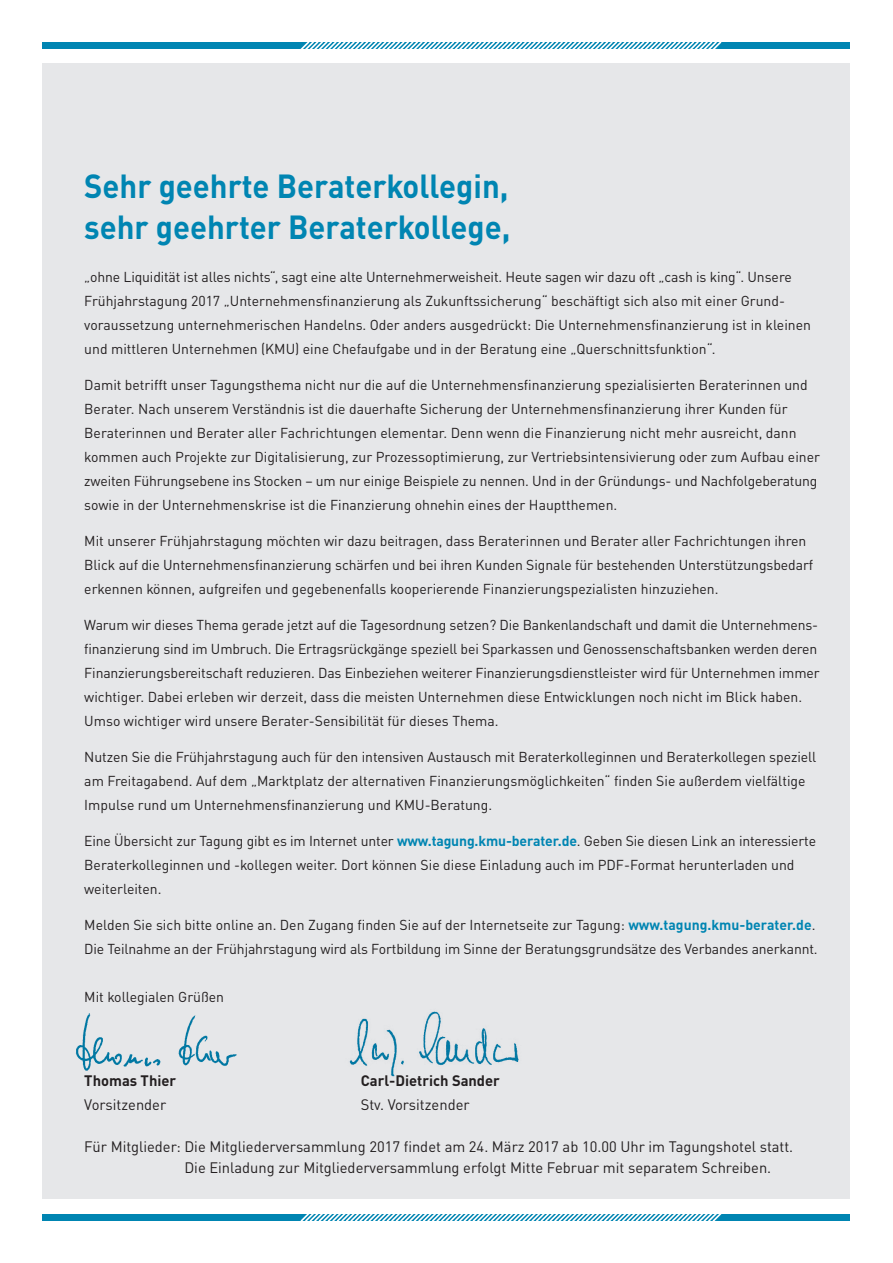
<style>
.page{position:relative;width:893px;height:1263px;background:#fff}
.page>*{position:absolute;margin:0;border:0;box-sizing:border-box;transform-origin:0 0}
.t1{font:700 33px/40.5px "DINOT";color:#0085b2;scale:.94 1}
.t2{font:15px/21px "DINOT";color:#231f20}
.t3{font:700 15px "DINOT";color:#231f20}
.t4{font:14.25px/24px "DINOT";color:#231f20}
.s1{font-weight:700;color:#0085b2}
</style>
<div class="page">
<div style="left:43px;top:64px;width:807px;height:1135px;background:#e6e7e9"></div>
<img style="left:76px;top:1013px;width:161px;height:58px">
<img style="left:349px;top:1011px;width:170px;height:66px">
<div style="left:43px;top:43px;width:807px;height:6px;background:#0085b2"></div>
<svg style="left:300px;top:43px;width:421px;height:6px"></svg>
<div style="left:43px;top:1214px;width:807px;height:6px;background:#0085b2"></div>
<svg style="left:301px;top:1214px;width:421px;height:6px"></svg>
<h1 class="t1" style="left:84px;top:165px;width:455px">Sehr geehrte Beraterkollegin, sehr geehrter Beraterkollege,</h1>
<p class="t4" style="left:84px;top:265px;width:728px">„ohne Liquidität ist alles nichts“, sagt eine alte Unternehmerweisheit. Heute sagen wir dazu oft „cash is king“. Unsere Frühjahrstagung 2017 „Unternehmensfinanzierung als Zukunftssicherung“ beschäftigt sich also mit einer Grund&shy;voraussetzung unternehmerischen Handelns. Oder anders ausgedrückt: Die Unternehmensfinanzierung ist in kleinen und mittleren Unternehmen (KMU) eine Chefaufgabe und in der Beratung eine „Querschnittsfunktion“.</p>
<p class="t4" style="left:84px;top:373px;width:737px">Damit betrifft unser Tagungsthema nicht nur die auf die Unternehmensfinanzierung spezialisierten Beraterinnen und Berater. Nach unserem Verständnis ist die dauerhafte Sicherung der Unternehmensfinanzierung ihrer Kunden für Beraterinnen und Berater aller Fachrichtungen elementar. Denn wenn die Finanzierung nicht mehr ausreicht, dann kommen auch Projekte zur Digitalisierung, zur Prozessoptimierung, zur Vertriebsintensivierung oder zum Aufbau einer zweiten Führungsebene ins Stocken – um nur einige Beispiele zu nennen. Und in der Gründungs- und Nachfolgeberatung sowie in der Unternehmenskrise ist die Finanzierung ohnehin eines der Hauptthemen.</p>
<p class="t4" style="left:84px;top:529px;width:730px">Mit unserer Frühjahrstagung möchten wir dazu beitragen, dass Beraterinnen und Berater aller Fachrichtungen ihren<br>Blick auf die Unternehmensfinanzierung schärfen und bei ihren Kunden Signale für bestehenden Unterstützungsbedarf erkennen können, aufgreifen und gegebenenfalls kooperierende Finanzierungspezialisten hinzuziehen.</p>
<p class="t4" style="left:84px;top:613px;width:737px">Warum wir dieses Thema gerade jetzt auf die Tagesordnung setzen? Die Bankenlandschaft und damit die Unternehmens&shy;finanzierung sind im Umbruch. Die Ertragsrückgänge speziell bei Sparkassen und Genossenschaftsbanken werden deren Finanzierungsbereitschaft reduzieren. Das Einbeziehen weiterer Finanzierungsdienstleister wird für Unternehmen immer wichtiger. Dabei erleben wir derzeit, dass die meisten Unternehmen diese Entwicklungen noch nicht im Blick haben.<br>Umso wichtiger wird unsere Berater-Sensibilität für dieses Thema.</p>
<p class="t4" style="left:84px;top:745px;width:733px">Nutzen Sie die Frühjahrstagung auch für den intensiven Austausch mit Beraterkolleginnen und Beraterkollegen speziell am Freitagabend. Auf dem „Marktplatz der alternativen Finanzierungsmöglichkeiten“ finden Sie außerdem vielfältige<br>Impulse rund um Unternehmensfinanzierung und KMU-Beratung.</p>
<p class="t4" style="left:84px;top:829px;width:733px">Eine Übersicht zur Tagung gibt es im Internet unter <span class="s1">www.tagung.kmu-berater.de</span>. Geben Sie diesen Link an interessierte<br>Beraterkolleginnen und -kollegen weiter. Dort können Sie diese Einladung auch im PDF-Format herunterladen und weiterleiten.</p>
<p class="t4" style="left:84px;top:913px;width:735px">Melden Sie sich bitte online an. Den Zugang finden Sie auf der Internetseite zur Tagung: <span class="s1">www.tagung.kmu-berater.de</span>.<br>Die Teilnahme an der Frühjahrstagung wird als Fortbildung im Sinne der Beratungsgrundsätze des Verbandes anerkannt.</p>
<p class="t4" style="left:84px;top:985px;width:141px">Mit kollegialen Grüßen</p>
<p class="t3" style="left:84px;top:1071px;width:93px">Thomas Thier</p>
<p class="t3" style="left:361px;top:1071px;width:141px">Carl-Dietrich Sander</p>
<p class="t2" style="left:84px;top:1094px;width:83px">Vorsitzender</p>
<p class="t2" style="left:361px;top:1094px;width:110px">Stv. Vorsitzender</p>
<p class="t2" style="left:184px;top:1136px;width:610px;text-indent:-100px">Für Mitglieder: Die Mitgliederversammlung 2017 findet am 24. März 2017 ab 10.00 Uhr im Tagungshotel statt.<br>Die Einladung zur Mitgliederversammlung erfolgt Mitte Februar mit separatem Schreiben.</p>
</div>
